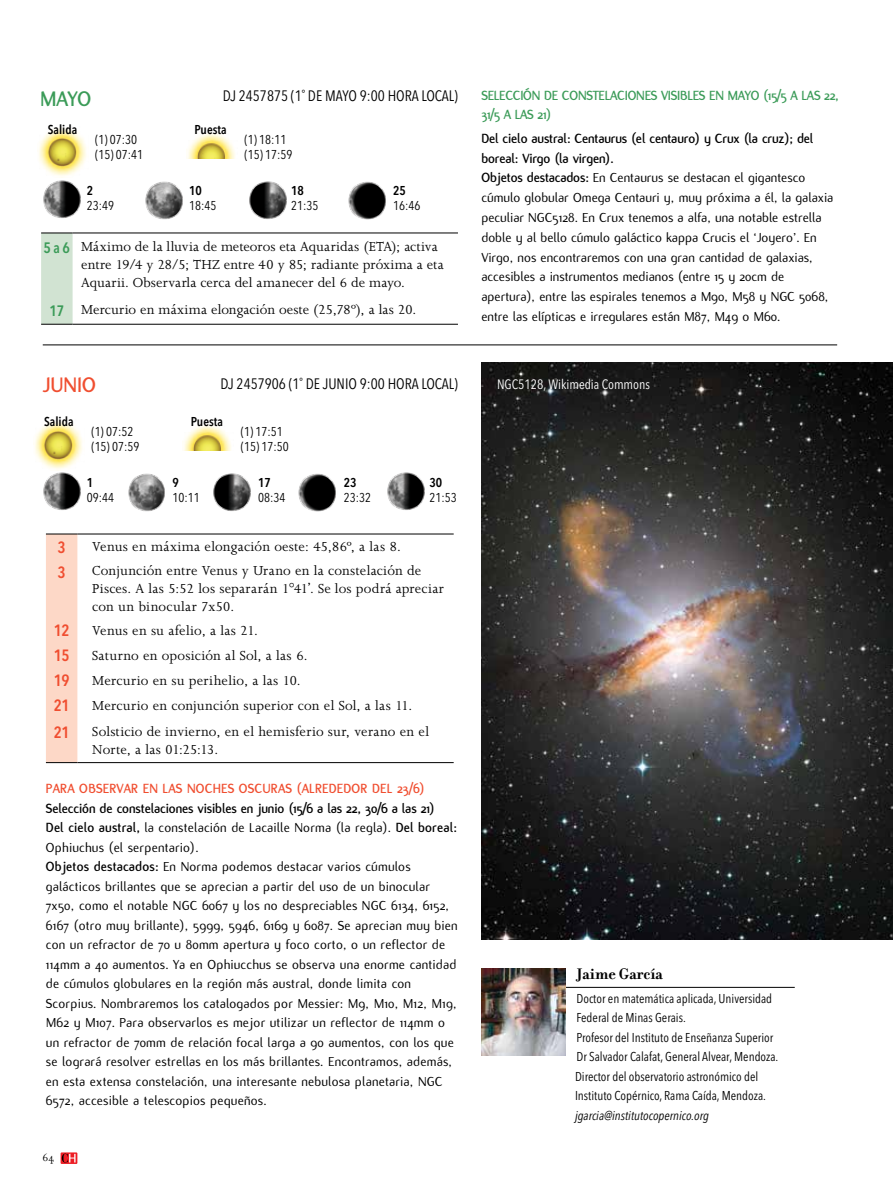
<style>
.page{position:relative;width:893px;height:1191px;background:#fff}
.page>*{position:absolute;margin:0;border:0;box-sizing:border-box;transform-origin:0 0}
.t1{font:700 22.5px "Flux";color:#f04e30}
.t2{font:700 22.5px "Flux";color:#3b9b58}
.t3{font:700 16.5px "Filosofia";color:#000}
.t4{font:600 condensed 16.2px "Avenir Next LT Pro";letter-spacing:-.015em;color:#f04e30}
.t5{font:15px/18px "Joanna MT Std";letter-spacing:.01em;color:#000}
.t6{font:condensed 15px "Avenir Next LT Pro";color:#000}
.t7{font:14.25px/19.5px "Flux";letter-spacing:.01em;color:#000}
.t8{font:700 14.25px/19.5px "Flux";letter-spacing:-.02em;color:#3b9b58}
.t9{font:700 14.25px "Flux";letter-spacing:.01em;color:#f04e30}
.t10{font:condensed 13.5px "Avenir Next LT Pro";color:#fff}
.t11{font:condensed 12.75px/19.5px "Avenir Next LT Pro";color:#000}
.t12{font:600 condensed 12.75px "Avenir Next LT Pro";color:#000}
.t13{font:italic condensed 12.75px "Avenir Next LT Pro";color:#000}
.t14{font:11.25px "Filosofia";color:#000}
.s1{font-family:"Avenir Next LT Pro";font-weight:600;font-stretch:condensed;color:#3b9b58}
.s2{font-weight:700}
</style>
<div class="page">
<img style="left:481px;top:362px;width:412px;height:577px">
<img style="left:213px;top:473px;width:38px;height:38px">
<img style="left:298px;top:473px;width:38px;height:39px">
<div style="left:46px;top:535px;width:31px;height:227px;background:#fdd8c7"></div>
<hr style="left:46px;top:534px;width:31px;height:1px;background:#000">
<hr style="left:77px;top:534px;width:377px;height:1px;background:#000">
<hr style="left:46px;top:762px;width:31px;height:1px;background:#000">
<hr style="left:77px;top:762px;width:377px;height:1px;background:#000">
<img style="left:35px;top:421px;width:47px;height:48px">
<img style="left:183px;top:425px;width:48px;height:26px">
<img style="left:43px;top:470px;width:38px;height:40px">
<img style="left:387px;top:472px;width:38px;height:38px">
<img style="left:128px;top:473px;width:37px;height:39px">
<img style="left:249px;top:181px;width:38px;height:38px">
<img style="left:348px;top:181px;width:38px;height:39px">
<div style="left:41px;top:234px;width:32px;height:90px;background:#d1e3d2"></div>
<hr style="left:41px;top:233px;width:32px;height:1px;background:#000">
<hr style="left:73px;top:233px;width:385px;height:1px;background:#000">
<hr style="left:41px;top:324px;width:32px;height:1px;background:#000">
<hr style="left:73px;top:324px;width:385px;height:1px;background:#000">
<img style="left:39px;top:128px;width:47px;height:50px">
<img style="left:187px;top:133px;width:48px;height:26px">
<img style="left:43px;top:180px;width:38px;height:38px">
<img style="left:145px;top:181px;width:38px;height:39px">
<hr style="left:563px;top:987px;width:232px;height:1px;background:#000">
<img style="left:482px;top:968px;width:84px;height:87px">
<hr style="left:43px;top:345px;width:794px;height:1px;background:#000">
<svg style="left:61px;top:1152px;width:16px;height:12px"></svg>
<svg style="left:62px;top:1153px;width:14px;height:9px"></svg>
<h1 class="t2" style="left:40px;top:86px;width:53px">MAYO</h1>
<p class="t6" style="left:223px;top:86px;width:237px">DJ 2457875 (1˚ DE MAYO 9:00 HORA LOCAL)</p>
<p class="t12" style="left:48px;top:122px;width:31px">Salida</p>
<p class="t12" style="left:195px;top:122px;width:34px">Puesta</p>
<p class="t11" style="left:95px;top:132px;width:50px;line-height:15px">(1) 07:30 (15) 07:41</p>
<p class="t11" style="left:245px;top:132px;width:50px;line-height:15px">(1) 18:11 (15) 17:59</p>
<p class="t12" style="left:87px;top:183px;width:8px">2</p>
<p class="t11" style="left:87px;top:196px;width:29px">23:49</p>
<p class="t12" style="left:189px;top:183px;width:14px">10</p>
<p class="t11" style="left:189px;top:196px;width:29px">18:45</p>
<p class="t12" style="left:291px;top:183px;width:14px">18</p>
<p class="t11" style="left:291px;top:196px;width:29px">21:35</p>
<p class="t12" style="left:393px;top:183px;width:14px">25</p>
<p class="t11" style="left:393px;top:196px;width:29px">16:46</p>
<p class="t5" style="left:81px;top:238px;width:364px;text-indent:-37px"><span class="s1">5 a 6</span> Máximo de la lluvia de meteoros eta Aquaridas (ETA); activa entre 19/4 y 28/5; THZ entre 40 y 85; radiante próxima a eta<br>Aquarii. Observarla cerca del amanecer del 6 de mayo.</p>
<p class="t5" style="left:49px;top:301px;width:368px"><span class="s1">17</span> Mercurio en máxima elongación oeste (25,78º), a las 20.</p>
<h1 class="t1" style="left:43px;top:372px;width:55px">JUNIO</h1>
<p class="t6" style="left:221px;top:374px;width:239px">DJ 2457906 (1˚ DE JUNIO 9:00 HORA LOCAL)</p>
<p class="t12" style="left:44px;top:414px;width:31px">Salida</p>
<p class="t12" style="left:191px;top:414px;width:34px">Puesta</p>
<p class="t11" style="left:91px;top:424px;width:50px;line-height:15px">(1) 07:52 (15) 07:59</p>
<p class="t11" style="left:241px;top:424px;width:50px;line-height:15px">(1) 17:51 (15) 17:50</p>
<p class="t12" style="left:87px;top:475px;width:8px">1</p>
<p class="t11" style="left:87px;top:488px;width:29px">09:44</p>
<p class="t12" style="left:173px;top:475px;width:8px">9</p>
<p class="t11" style="left:173px;top:488px;width:29px">10:11</p>
<p class="t12" style="left:258px;top:475px;width:14px">17</p>
<p class="t11" style="left:258px;top:488px;width:29px">08:34</p>
<p class="t12" style="left:344px;top:475px;width:14px">23</p>
<p class="t11" style="left:344px;top:488px;width:29px">23:32</p>
<p class="t12" style="left:429px;top:475px;width:14px">30</p>
<p class="t11" style="left:429px;top:488px;width:29px">21:53</p>
<p class="t4" style="left:58px;top:537px;width:10px">3</p>
<p class="t5" style="left:92px;top:538px;width:310px">Venus en máxima elongación oeste: 45,86º, a las 8.</p>
<p class="t4" style="left:58px;top:562px;width:10px">3</p>
<p class="t5" style="left:92px;top:562px;width:353px">Conjunción entre Venus y Urano en la constelación de<br>Pisces. A las 5:52 los separarán 1°41’. Se los podrá apreciar con un binocular 7x50.</p>
<p class="t4" style="left:54px;top:621px;width:17px">12</p>
<p class="t5" style="left:92px;top:621px;width:167px">Venus en su afelio, a las 21.</p>
<p class="t4" style="left:54px;top:646px;width:17px">15</p>
<p class="t5" style="left:92px;top:647px;width:217px">Saturno en oposición al Sol, a las 6.</p>
<p class="t4" style="left:54px;top:671px;width:17px">19</p>
<p class="t5" style="left:92px;top:672px;width:210px">Mercurio en su perihelio, a las 10.</p>
<p class="t4" style="left:54px;top:696px;width:17px">21</p>
<p class="t5" style="left:92px;top:697px;width:321px">Mercurio en conjunción superior con el Sol, a las 11.</p>
<p class="t4" style="left:54px;top:723px;width:17px">21</p>
<p class="t5" style="left:92px;top:722px;width:338px">Solsticio de invierno, en el hemisferio sur, verano en el<br>Norte, a las 01:25:13.</p>
<p class="t9" style="left:46px;top:781px;width:380px">PARA OBSERVAR EN LAS NOCHES OSCURAS (ALREDEDOR DEL 23/6)</p>
<p class="t7" style="left:46px;top:798px;width:413px"><span class="s2">Selección de constelaciones visibles en junio (15/6 a las 22, 30/6 a las 21)<br>Del cielo austral,</span> la constelación de Lacaille Norma (la regla). <span class="s2">Del boreal:<br></span>Ophiuchus (el serpentario).<br><span class="s2">Objetos destacados:</span> En Norma podemos destacar varios cúmulos galácticos brillantes que se aprecian a partir del uso de un binocular 7x50, como el notable NGC 6067 y los no despreciables NGC 6134, 6152, 6167 (otro muy brillante), 5999, 5946, 6169 y 6087. Se aprecian muy bien con un refractor de 70 u 80mm apertura y foco corto, o un reflector de 114mm a 40 aumentos. Ya en Ophiucchus se observa una enorme cantidad de cúmulos globulares en la región más austral, donde limita con Scorpius. Nombraremos los catalogados por Messier: M9, M10, M12, M19, M62 y M107. Para observarlos es mejor utilizar un reflector de 114mm o un refractor de 70mm de relación focal larga a 90 aumentos, con los que se logrará resolver estrellas en los más brillantes. Encontramos, además, en esta extensa constelación, una interesante nebulosa planetaria, NGC 6572, accesible a telescopios pequeños.</p>
<p class="t14" style="left:43px;top:1151px;width:13px">64</p>
<p class="t8" style="left:481px;top:86px;width:359px">SELECCIÓN DE CONSTELACIONES VISIBLES EN MAYO (15/5 A LAS 22,<br>31/5 A LAS 21)</p>
<p class="t7" style="left:481px;top:129px;width:354px"><span class="s2">Del cielo austral: Centaurus (el centauro) y Crux (la cruz); del boreal: Virgo (la virgen).<br>Objetos destacados:</span> En Centaurus se destacan el gigantesco cúmulo globular Omega Centauri y, muy próxima a él, la galaxia peculiar NGC5128. En Crux tenemos a alfa, una notable estrella doble y al bello cúmulo galáctico kappa Crucis el ‘Joyero’. En Virgo, nos encontraremos con una gran cantidad de galaxias, accesibles a instrumentos medianos (entre 15 y 20cm de apertura), entre las espirales tenemos a M90, M58 y NGC 5068, entre las elípticas e irregulares están M87, M49 o M60.</p>
<p class="t10" style="left:497px;top:376px;width:154px">NGC5128, Wikimedia Commons</p>
<p class="t3" style="left:576px;top:963px;width:88px">Jaime García</p>
<p class="t11" style="left:575px;top:988px;width:205px">Doctor en matemática aplicada, Universidad Federal de Minas Gerais.<br>Profesor del Instituto de Enseñanza Superior Dr Salvador Calafat, General Alvear, Mendoza.<br>Director del observatorio astronómico del Instituto Copérnico, Rama Caída, Mendoza.</p>
<p class="t13" style="left:575px;top:1107px;width:135px">jgarcia@institutocopernico.org</p>
</div>
